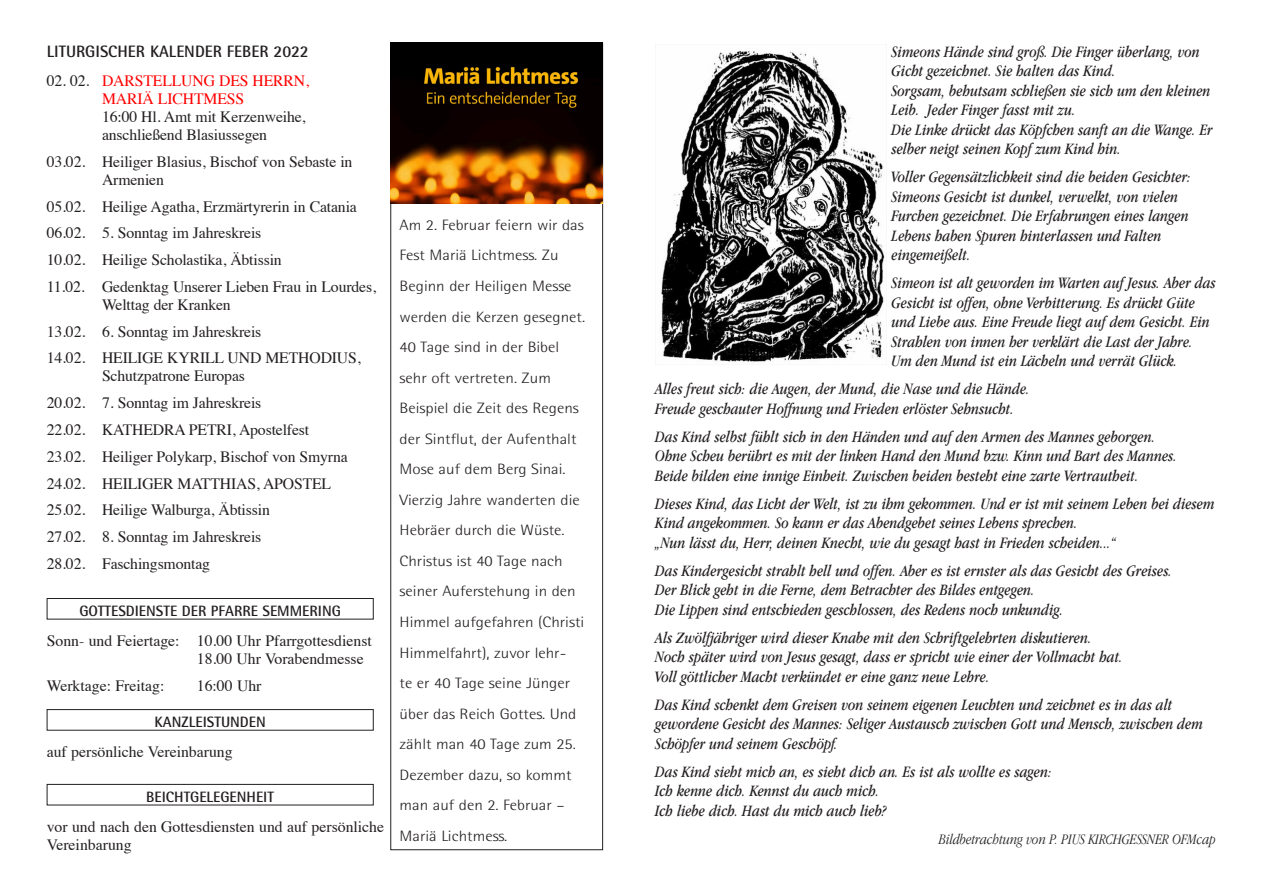
<style>
.page{position:relative;width:1263px;height:893px;background:#fff}
.page>*{position:absolute;margin:0;border:0;box-sizing:border-box;transform-origin:0 0}
.Brief{font:italic 16.5px/19.5px "Apple Garamond";color:#231f20}
.Subtitel{font:700 16.5px "AT Rotis Semi Sans";color:#231f20}
.Liturgie{font:15.75px/18px "Times";letter-spacing:-.01em;color:#231f20}
.Brot{font:15.75px/18px "Times";color:#231f20}
.Fremdtexte_12_-_Kopi{font:300 15px/30.6px "AT Rotis Semi Sans";color:#231f20;scale:1.13 1}
.Subtitel-2{font:700 15px "AT Rotis Semi Sans";color:#231f20}
.Brief-2{font:italic 300 15px "Apple Garamond";color:#231f20}
.s1{color:#f00}
</style>
<div class="page">
<div style="left:47px;top:598px;width:327px;height:21px;border:1px solid #231f20"></div>
<div style="left:47px;top:709px;width:327px;height:21px;border:1px solid #231f20"></div>
<div style="left:47px;top:784px;width:327px;height:21px;border:1px solid #231f20"></div>
<img style="left:655px;top:44px;width:230px;height:321px">
<img style="left:390px;top:42px;width:213px;height:161px">
<p class="Subtitel" style="left:47px;top:41px;width:263px">LITURGISCHER KALENDER FEBER 2022</p>
<p class="Liturgie" style="left:102px;top:70px;width:209px;text-indent:-55px">02. 02. <span class="s1">DARSTELLUNG DES HERRN,<br>MARIÄ LICHTMESS<br></span>16:00 Hl. Amt mit Kerzenweihe, anschließend Blasiussegen</p>
<p class="Liturgie" style="left:102px;top:151px;width:252px;text-indent:-55px">03.02. Heiliger Blasius, Bischof von Sebaste in<br>Armenien</p>
<p class="Liturgie" style="left:47px;top:196px;width:312px">05.02. Heilige Agatha, Erzmärtyrerin in Catania</p>
<p class="Liturgie" style="left:47px;top:223px;width:216px">06.02. 5. Sonntag im Jahreskreis</p>
<p class="Liturgie" style="left:47px;top:249px;width:236px">10.02. Heilige Scholastika, Äbtissin</p>
<p class="Liturgie" style="left:102px;top:276px;width:275px;text-indent:-55px">11.02. Gedenktag Unserer Lieben Frau in Lourdes,<br>Welttag der Kranken</p>
<p class="Liturgie" style="left:47px;top:321px;width:216px">13.02. 6. Sonntag im Jahreskreis</p>
<p class="Liturgie" style="left:102px;top:348px;width:260px;text-indent:-55px">14.02. HEILIGE KYRILL UND METHODIUS,<br>Schutzpatrone Europas</p>
<p class="Liturgie" style="left:47px;top:393px;width:216px">20.02. 7. Sonntag im Jahreskreis</p>
<p class="Liturgie" style="left:47px;top:419px;width:264px">22.02. KATHEDRA PETRI, Apostelfest</p>
<p class="Liturgie" style="left:47px;top:446px;width:302px">23.02. Heiliger Polykarp, Bischof von Smyrna</p>
<p class="Liturgie" style="left:47px;top:473px;width:286px">24.02. HEILIGER MATTHIAS, APOSTEL</p>
<p class="Liturgie" style="left:47px;top:500px;width:225px">25.02. Heilige Walburga, Äbtissin</p>
<p class="Liturgie" style="left:47px;top:526px;width:216px">27.02. 8. Sonntag im Jahreskreis</p>
<p class="Liturgie" style="left:47px;top:553px;width:165px">28.02. Faschingsmontag</p>
<p class="Subtitel-2" style="left:79px;top:602px;width:263px">GOTTESDIENSTE DER PFARRE SEMMERING</p>
<p class="Brot" style="left:197px;top:631px;width:177px;text-indent:-150px">Sonn- und Feiertage: 10.00 Uhr Pfarrgottesdienst<br>18.00 Uhr Vorabendmesse</p>
<p class="Brot" style="left:47px;top:675px;width:119px">Werktage: Freitag:</p>
<p class="Brot" style="left:197px;top:675px;width:66px">16:00 Uhr</p>
<p class="Subtitel-2" style="left:155px;top:713px;width:113px">KANZLEISTUNDEN</p>
<p class="Liturgie" style="left:47px;top:742px;width:187px">auf persönliche Vereinbarung</p>
<p class="Subtitel-2" style="left:146px;top:788px;width:129px">BEICHTGELEGENHEIT</p>
<p class="Brot" style="left:47px;top:816px;width:339px">vor und nach den Gottesdiensten und auf persönliche<br>Vereinbarung</p>
<p class="Fremdtexte_12_-_Kopi" style="left:400px;top:209px;width:166px">Am 2. Februar feiern wir das<br>Fest Mariä Lichtmess. Zu<br>Beginn der Heiligen Messe werden die Kerzen gesegnet.</p>
<p class="Fremdtexte_12_-_Kopi" style="left:400px;top:332px;width:165px">40 Tage sind in der Bibel sehr oft vertreten. Zum<br>Beispiel die Zeit des Regens der Sintflut, der Aufenthalt<br>Mose auf dem Berg Sinai.<br>Vierzig Jahre wanderten die<br>Hebräer durch die Wüste.<br>Christus ist 40 Tage nach seiner Auferstehung in den<br>Himmel aufgefahren (Christi<br>Himmelfahrt), zuvor lehr-<br>te er 40 Tage seine Jünger über das Reich Gottes. Und zählt man 40 Tage zum 25.<br>Dezember dazu, so kommt man auf den 2. Februar –<br>Mariä Lichtmess.</p>
<p class="Brief" style="left:891px;top:41px;width:323px">Simeons Hände sind groß. Die Finger überlang, von Gicht gezeichnet. Sie halten das Kind.<br>Sorgsam, behutsam schließen sie sich um den kleinen Leib. Jeder Finger fasst mit zu.<br>Die Linke drückt das Köpfchen sanft an die Wange. Er selber neigt seinen Kopf zum Kind hin.</p>
<p class="Brief" style="left:891px;top:167px;width:301px">Voller Gegensätzlichkeit sind die beiden Gesichter:<br>Simeons Gesicht ist dunkel, verwelkt, von vielen Furchen gezeichnet. Die Erfahrungen eines langen Lebens haben Spuren hinterlassen und Falten eingemeißelt.</p>
<p class="Brief" style="left:891px;top:273px;width:326px">Simeon ist alt geworden im Warten auf Jesus. Aber das Gesicht ist offen, ohne Verbitterung. Es drückt Güte und Liebe aus. Eine Freude liegt auf dem Gesicht. Ein Strahlen von innen her verklärt die Last der Jahre.<br>Um den Mund ist ein Lächeln und verrät Glück.</p>
<p class="Brief" style="left:655px;top:379px;width:376px">Alles freut sich: die Augen, der Mund, die Nase und die Hände.<br>Freude geschauter Hoffnung und Frieden erlöster Sehnsucht.</p>
<p class="Brief" style="left:655px;top:426px;width:523px">Das Kind selbst fühlt sich in den Händen und auf den Armen des Mannes geborgen.<br>Ohne Scheu berührt es mit der linken Hand den Mund bzw. Kinn und Bart des Mannes.<br>Beide bilden eine innige Einheit. Zwischen beiden besteht eine zarte Vertrautheit.</p>
<p class="Brief" style="left:655px;top:493px;width:561px">Dieses Kind, das Licht der Welt, ist zu ihm gekommen. Und er ist mit seinem Leben bei diesem<br>Kind angekommen. So kann er das Abendgebet seines Lebens sprechen.<br>„Nun lässt du, Herr, deinen Knecht, wie du gesagt hast in Frieden scheiden...“</p>
<p class="Brief" style="left:655px;top:560px;width:518px">Das Kindergesicht strahlt hell und offen. Aber es ist ernster als das Gesicht des Greises.<br>Der Blick geht in die Ferne, dem Betrachter des Bildes entgegen.<br>Die Lippen sind entschieden geschlossen, des Redens noch unkundig.</p>
<p class="Brief" style="left:655px;top:627px;width:469px">Als Zwölfjähriger wird dieser Knabe mit den Schriftgelehrten diskutieren.<br>Noch später wird von Jesus gesagt, dass er spricht wie einer der Vollmacht hat.<br>Voll göttlicher Macht verkündet er eine ganz neue Lehre.</p>
<p class="Brief" style="left:655px;top:694px;width:549px">Das Kind schenkt dem Greisen von seinem eigenen Leuchten und zeichnet es in das alt gewordene Gesicht des Mannes: Seliger Austausch zwischen Gott und Mensch, zwischen dem<br>Schöpfer und seinem Geschöpf.</p>
<p class="Brief" style="left:655px;top:761px;width:398px">Das Kind sieht mich an, es sieht dich an. Es ist als wollte es sagen:<br>Ich kenne dich. Kennst du auch mich.<br>Ich liebe dich. Hast du mich auch lieb?</p>
<p class="Brief-2" style="left:939px;top:830px;width:278px">Bildbetrachtung von P. PIUS KIRCHGESSNER OFMcap</p>
</div>
